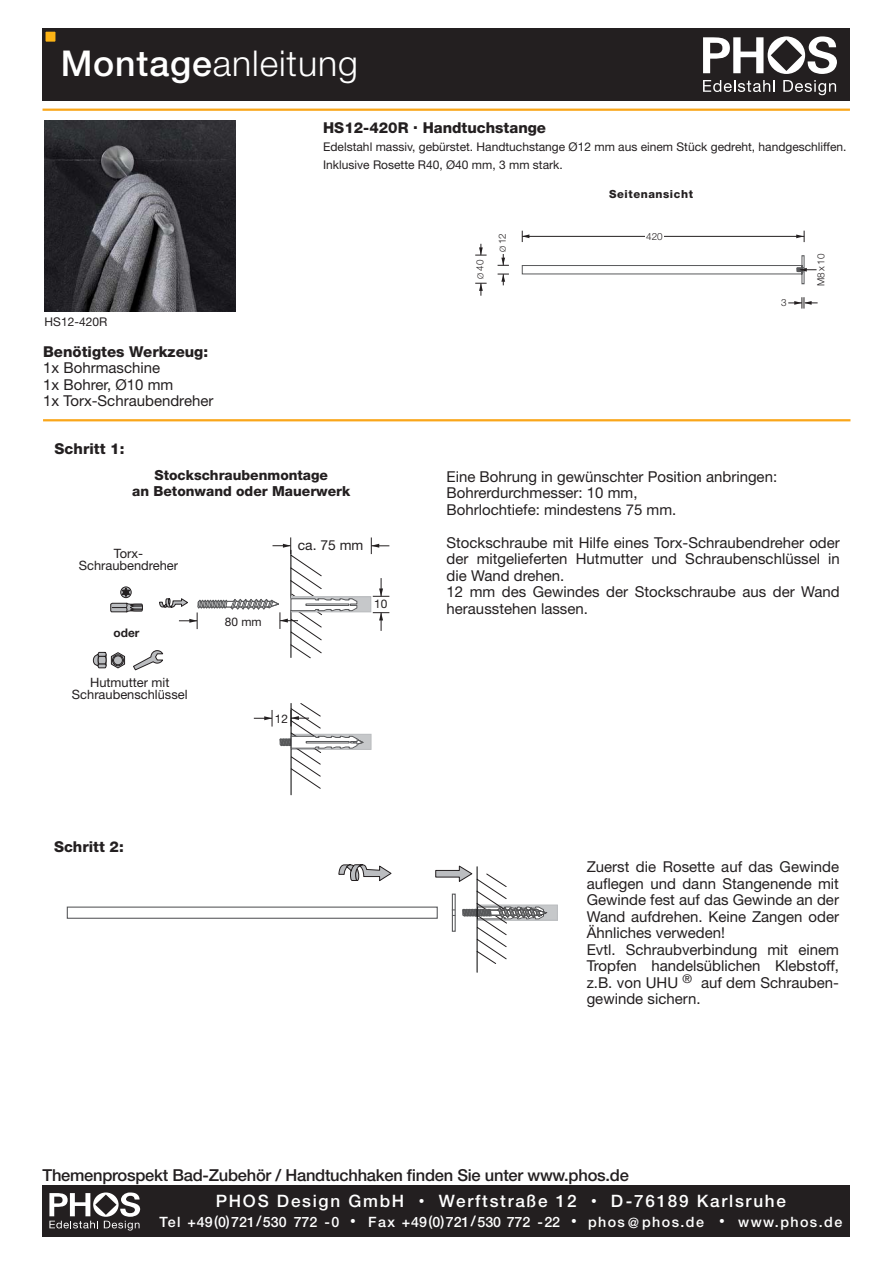
<style>
.page{position:relative;width:893px;height:1263px;background:#fff}
.page>*{position:absolute;margin:0;border:0;box-sizing:border-box;transform-origin:0 0}
.t1{font:300 35.7px "Helvetica Neue LT Std";letter-spacing:.025em;color:#fff}
.t2{font:500 17.1px "Helvetica Neue LT Std";letter-spacing:.1em;color:#fff}
.t3{font:500 16.5px "Helvetica Neue LT Std";letter-spacing:-.015em;color:#231f20}
.t4{font:15px/16.5px "Helvetica Neue LT Std";color:#231f20}
.t5{font:800 15px "Helvetica Neue LT Std";color:#231f20}
.t6{font:500 14.25px "Helvetica Neue LT Std";letter-spacing:.05em;color:#fff}
.t7{font:800 13.8px/16.6px "Helvetica Neue LT Std";color:#231f20;text-align:center}
.t8{font:13.8px "Helvetica Neue LT Std";color:#231f20}
.t9{font:12.9px/11.9px "Helvetica Neue LT Std";color:#231f20;text-align:center}
.t10{font:12px/18px "Helvetica Neue LT Std";color:#231f20}
.t11{font:11.85px "Helvetica Neue LT Std";color:#231f20}
.t12{font:700 11.85px "Helvetica Neue LT Std";color:#231f20}
.t13{font:800 11.25px "Helvetica Neue LT Std";letter-spacing:.05em;color:#231f20}
.t14{font:300 9.9px "Helvetica Neue LT Std";color:#231f20}
.s1{font-weight:500}
.s2{font-size:8.25px}
.s3{font-size:11.4px}
</style>
<div class="page">
<img style="left:44px;top:121px;width:191px;height:191px">
<hr style="left:522px;top:236px;width:282px;height:1px;background:#231f20">
<svg style="left:522px;top:231px;width:7px;height:11px"></svg>
<svg style="left:796px;top:231px;width:9px;height:11px"></svg>
<div style="left:645px;top:233px;width:19px;height:9px;background:#fff"></div>
<svg style="left:497px;top:254px;width:12px;height:12px"></svg>
<svg style="left:498px;top:274px;width:11px;height:11px"></svg>
<svg style="left:788px;top:297px;width:29px;height:12px"></svg>
<svg style="left:521px;top:255px;width:295px;height:30px"></svg>
<svg style="left:475px;top:244px;width:11px;height:12px"></svg>
<svg style="left:475px;top:283px;width:12px;height:13px"></svg>
<div style="left:478px;top:905px;width:79px;height:15px;background:#c6c8ca"></div>
<div style="left:478px;top:905px;width:80px;height:15px;border:1px solid #bbbdc0"></div>
<svg style="left:66px;top:864px;width:481px;height:100px"></svg>
<hr style="left:477px;top:867px;width:1px;height:105px;background:#000">
<hr style="left:43px;top:419px;width:807px;height:2px;background:#faa61a">
<div style="left:43px;top:29px;width:807px;height:72px;background:#231f20"></div>
<div style="left:44px;top:30px;width:13px;height:13px;background:#fcb315"></div>
<div style="left:43px;top:29px;width:15px;height:16px;border:3px solid #231f20"></div>
<svg style="left:703px;top:36px;width:134px;height:38px"></svg>
<svg style="left:703px;top:80px;width:72px;height:12px"></svg>
<svg style="left:783px;top:80px;width:53px;height:15px"></svg>
<hr style="left:43px;top:109px;width:807px;height:2px;background:#faa61a">
<div style="left:43px;top:1186px;width:807px;height:51px;background:#231f20"></div>
<svg style="left:49px;top:1193px;width:91px;height:38px"></svg>
<div style="left:292px;top:734px;width:79px;height:15px;background:#c6c8ca"></div>
<div style="left:291px;top:734px;width:80px;height:16px;border:1px solid #bbbdc0"></div>
<div style="left:291px;top:597px;width:80px;height:15px;background:#c6c8ca"></div>
<div style="left:291px;top:596px;width:80px;height:16px;border:1px solid #bbbdc0"></div>
<svg style="left:371px;top:537px;width:18px;height:17px"></svg>
<svg style="left:254px;top:710px;width:19px;height:17px"></svg>
<hr style="left:291px;top:703px;width:1px;height:92px;background:#000">
<svg style="left:280px;top:703px;width:84px;height:86px"></svg>
<svg style="left:93px;top:537px;width:264px;height:133px"></svg>
<svg style="left:373px;top:578px;width:16px;height:19px"></svg>
<svg style="left:373px;top:612px;width:16px;height:19px"></svg>
<h1 class="t1" style="left:61px;top:43px;width:299px"><span class="s1">Montage</span>anleitung</h1>
<p class="t5" style="left:323px;top:122px;width:224px">HS12-420R . Handtuchstange</p>
<p class="t10" style="left:323px;top:138px;width:525px">Edelstahl massiv, gebürstet. Handtuchstange Ø12 mm aus einem Stück gedreht, handgeschliffen.<br>Inklusive Rosette R40, Ø40 mm, 3 mm stark.</p>
<p class="t10" style="left:45px;top:314px;width:64px">HS12-420R</p>
<p class="t5" style="left:43px;top:346px;width:167px">Benötigtes Werkzeug:</p>
<p class="t4" style="left:43px;top:361px;width:172px">1x Bohrmaschine<br>1x Bohrer, Ø10 mm<br>1x Torx-Schraubendreher</p>
<p class="t5" style="left:55px;top:443px;width:71px">Schritt 1:</p>
<p class="t7" style="left:132px;top:468px;width:220px">Stockschraubenmontage<br>an Betonwand oder Mauerwerk</p>
<p class="t9" style="left:79px;top:548px;width:101px">Torx-<br>Schraubendreher</p>
<p class="t12" style="left:114px;top:626px;width:27px">oder</p>
<p class="t9" style="left:72px;top:677px;width:117px">Hutmutter mit<br>Schraubenschlüssel</p>
<p class="t11" style="left:225px;top:618px;width:38px">80 mm</p>
<p class="t8" style="left:298px;top:540px;width:67px">ca. 75 mm</p>
<p class="t11" style="left:374px;top:600px;width:15px">10</p>
<p class="t11" style="left:275px;top:714px;width:15px">12</p>
<p class="t5" style="left:54px;top:841px;width:71px">Schritt 2:</p>
<p class="t14" style="left:474px;top:279px;width:20px;rotate:-90deg"><span class="s2">Ø</span>40</p>
<p class="t14" style="left:496px;top:252px;width:20px;rotate:-90deg"><span class="s2">Ø</span>12</p>
<p class="t13" style="left:609px;top:190px;width:85px">Seitenansicht</p>
<p class="t14" style="left:646px;top:231px;width:18px">420</p>
<p class="t14" style="left:781px;top:297px;width:7px">3</p>
<p class="t14" style="left:815px;top:286px;width:34px;rotate:-90deg">M8x10</p>
<p class="t4" style="left:446px;top:469px;width:332px">Eine Bohrung in gewünschter Position anbringen:<br>Bohrerdurchmesser: 10 mm,<br>Bohrlochtiefe: mindestens 75 mm.</p>
<p class="t4" style="left:446px;top:535px;width:395px">Stockschraube mit Hilfe eines Torx-Schraubendreher oder der mitgelieferten Hutmutter und Schraubenschlüssel in die Wand drehen.<br>12 mm des Gewindes der Stockschraube aus der Wand herausstehen lassen.</p>
<p class="t4" style="left:587px;top:860px;width:254px">Zuerst die Rosette auf das Gewinde auflegen und dann Stangenende mit<br>Gewinde fest auf das Gewinde an der<br>Wand aufdrehen. Keine Zangen oder<br>Ähnliches verweden!<br>Evtl. Schraubverbindung mit einem<br>Tropfen handelsüblichen Klebstoff, z.B. von UHU <sup>®</sup> auf dem Schrauben&shy;gewinde sichern.</p>
<p class="t3" style="left:43px;top:1169px;width:588px">Themenprospekt Bad-Zubehör / Handtuchhaken finden Sie unter www.phos.de</p>
<p class="t2" style="left:216px;top:1195px;width:572px">PHOS Design GmbH <span class="s3">•</span> Werftstraße 12 <span class="s3">•</span> D-76189 Karlsruhe</p>
<p class="t6" style="left:159px;top:1217px;width:684px">Tel +49(0)721/530 772 -0 <span class="s3">•</span> Fax +49(0)721/530 772 -22 <span class="s3">•</span> phos@phos.de <span class="s3">•</span> www.phos.de</p>
</div>
